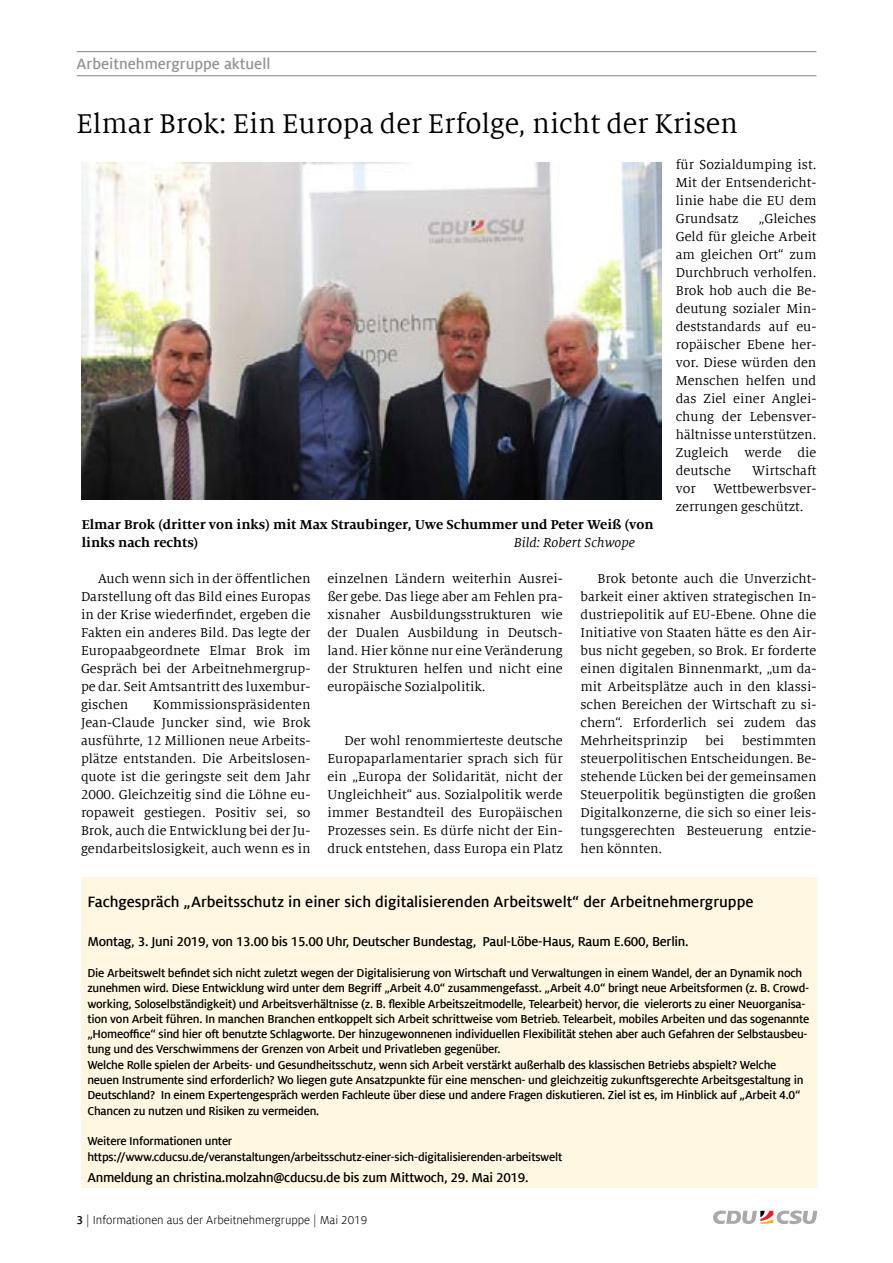
<style>
.page{position:relative;width:893px;height:1263px;background:#fff}
.page>*{position:absolute;margin:0;border:0;box-sizing:border-box;transform-origin:0 0}
.t1{font:30px "Milo Serif Offc";color:#000}
.t2{font:700 16.5px "Milo Sans Offc";color:#000}
.t3{font:700 16.5px "Milo Sans Offc";color:#939598}
.t4{font:14.25px/18px "Milo Serif Offc";color:#000;text-align:justify}
.t5{font:700 14.25px "Milo Sans Offc";letter-spacing:-.02em;color:#000}
.t6{font:700 14.25px/18px "Milo Serif Offc";color:#000}
.t7{font:italic 14.25px "Milo Serif Offc";color:#000}
.t8{font:700 12.75px/15.3px "Milo Sans Offc";letter-spacing:-.02em;color:#000}
.t9{font:12.75px "Milo Sans Offc";color:#000}
.s1{font-weight:700}
</style>
<div class="page">
<svg style="left:713px;top:1210px;width:104px;height:14px"></svg>
<hr style="left:77px;top:51px;width:739px;height:1px;background:#939598">
<hr style="left:77px;top:75px;width:739px;height:1px;background:#939598">
<img style="left:81px;top:163px;width:580px;height:337px">
<div style="left:81px;top:878px;width:735px;height:310px;background:#fff7e1"></div>
<p class="t3" style="left:77px;top:55px;width:195px">Arbeitnehmergruppe aktuell</p>
<h1 class="t1" style="left:77px;top:108px;width:663px">Elmar Brok: Ein Europa der Erfolge, nicht der Krisen</h1>
<p class="t6" style="left:82px;top:516px;width:573px">Elmar Brok (dritter von inks) mit Max Straubinger, Uwe Schummer und Peter Weiß (von links nach rechts)</p>
<p class="t7" style="left:514px;top:535px;width:123px">Bild: Robert Schwope</p>
<p class="t4" style="left:676px;top:156px;width:142px">für Sozialdumping ist.<br>Mit der Entsendericht&shy;linie habe die EU dem Grundsatz</p>
<p class="t4" style="left:676px;top:210px;width:142px;text-indent:83px">„Gleiches Geld für gleiche Arbeit am gleichen Ort“ zum Durchbruch verholfen.<br>Brok hob auch die Be&shy;deutung sozialer Min&shy;deststandards auf eu&shy;ropäischer Ebene her&shy;vor. Diese würden den Menschen helfen und das Ziel einer Anglei&shy;chung der Lebensver&shy;hältnisse unterstützen.<br>Zugleich werde die deutsche</p>
<p class="t4" style="left:676px;top:462px;width:142px;text-indent:76px">Wirtschaft vor Wettbewerbsver&shy;zerrungen geschützt.</p>
<p class="t4" style="left:81px;top:570px;width:231px;text-indent:17px">Auch wenn sich in der öffentlichen Darstellung oft das Bild eines Europas in der Krise wiederfindet, ergeben die Fakten ein anderes Bild. Das legte der Europaabgeordnete Elmar Brok im Gespräch bei der Arbeitnehmergrup&shy;pe dar. Seit Amtsantritt des luxembur&shy;gischen</p>
<p class="t4" style="left:81px;top:696px;width:231px;text-indent:72px">Kommissionspräsidenten Jean-Claude Juncker sind, wie Brok ausführte, 12 Millionen neue Arbeits&shy;plätze entstanden. Die Arbeitslosen&shy;quote ist die geringste seit dem Jahr 2000. Gleichzeitig sind die Löhne eu&shy;ropaweit gestiegen. Positiv sei, so Brok, auch die Entwicklung bei der Ju&shy;gendarbeitslosigkeit, auch wenn es in</p>
<p class="t4" style="left:327px;top:570px;width:237px">einzelnen Ländern weiterhin Ausrei&shy;ßer gebe. Das liege aber am Fehlen pra&shy;xisnaher Ausbildungsstrukturen wie der Dualen Ausbildung in Deutsch&shy;land. Hier könne nur eine Veränderung der Strukturen helfen und nicht eine europäische Sozialpolitik.</p>
<p class="t4" style="left:327px;top:732px;width:237px;text-indent:17px">Der wohl renommierteste deutsche Europaparlamentarier sprach sich für ein „Europa der Solidarität, nicht der Ungleichheit“ aus. Sozialpolitik werde immer Bestandteil des Europäischen Prozesses sein. Es dürfe nicht der Ein&shy;druck entstehen, dass Europa ein Platz</p>
<p class="t4" style="left:580px;top:570px;width:237px;text-indent:17px">Brok betonte auch die Unverzicht&shy;barkeit einer aktiven strategischen In&shy;dustriepolitik auf EU-Ebene. Ohne die Initiative von Staaten hätte es den Air&shy;bus nicht gegeben, so Brok. Er forderte einen digitalen Binnenmarkt, „um da&shy;mit Arbeitsplätze auch in den klassi&shy;schen Bereichen der Wirtschaft zu si&shy;chern“. Erforderlich sei zudem das Mehrheitsprinzip</p>
<p class="t4" style="left:580px;top:732px;width:237px;text-indent:162px">bestimmten steuerpolitischen Entscheidungen. Be&shy;stehende Lücken bei der gemeinsamen Steuerpolitik begünstigten die großen Digitalkonzerne, die sich so einer leis&shy;tungsgerechten Besteuerung entzie&shy;hen könnten.</p>
<p class="t4" style="left:706px;top:732px;width:20px">bei</p>
<p class="t2" style="left:87px;top:893px;width:668px">Fachgespräch „Arbeitsschutz in einer sich digitalisierenden Arbeitswelt“ der Arbeitnehmergruppe</p>
<p class="t5" style="left:87px;top:934px;width:603px">Montag, 3. Juni 2019, von 13.00 bis 15.00 Uhr, Deutscher Bundestag, Paul-Löbe-Haus, Raum E.600, Berlin.</p>
<p class="t8" style="left:87px;top:965px;width:724px">Die Arbeitswelt befindet sich nicht zuletzt wegen der Digitalisierung von Wirtschaft und Verwaltungen in einem Wandel, der an Dynamik noch zunehmen wird. Diese Entwicklung wird unter dem Begriff „Arbeit 4.0“ zusammengefasst. „Arbeit 4.0“ bringt neue Arbeitsformen (z. B. Crowd&shy;working, Soloselbständigkeit) und Arbeitsverhältnisse (z. B. flexible Arbeitszeitmodelle, Telearbeit) hervor, die vielerorts zu einer Neuorganisa&shy;tion von Arbeit führen. In manchen Branchen entkoppelt sich Arbeit schrittweise vom Betrieb. Telearbeit, mobiles Arbeiten und das sogenannte „Homeoffice“ sind hier oft benutzte Schlagworte. Der hinzugewonnenen individuellen Flexibilität stehen aber auch Gefahren der Selbstausbeu&shy;tung und des Verschwimmens der Grenzen von Arbeit und Privatleben gegenüber.<br>Welche Rolle spielen der Arbeits- und Gesundheitsschutz, wenn sich Arbeit verstärkt außerhalb des klassischen Betriebs abspielt? Welche neuen Instrumente sind erforderlich? Wo liegen gute Ansatzpunkte für eine menschen- und gleichzeitig zukunftsgerechte Arbeitsgestaltung in Deutschland? In einem Expertengespräch werden Fachleute über diese und andere Fragen diskutieren. Ziel ist es, im Hinblick auf „Arbeit 4.0“ Chancen zu nutzen und Risiken zu vermeiden.</p>
<p class="t8" style="left:87px;top:1134px;width:476px">Weitere Informationen unter https://www.cducsu.de/veranstaltungen/arbeitsschutz-einer-sich-digitalisierenden-arbeitswelt</p>
<p class="t5" style="left:87px;top:1169px;width:443px">Anmeldung an christina.molzahn@cducsu.de bis zum Mittwoch, 29. Mai 2019.</p>
<p class="t9" style="left:77px;top:1213px;width:292px"><span class="s1">3</span> | Informationen aus der Arbeitnehmergruppe | Mai 2019</p>
</div>
